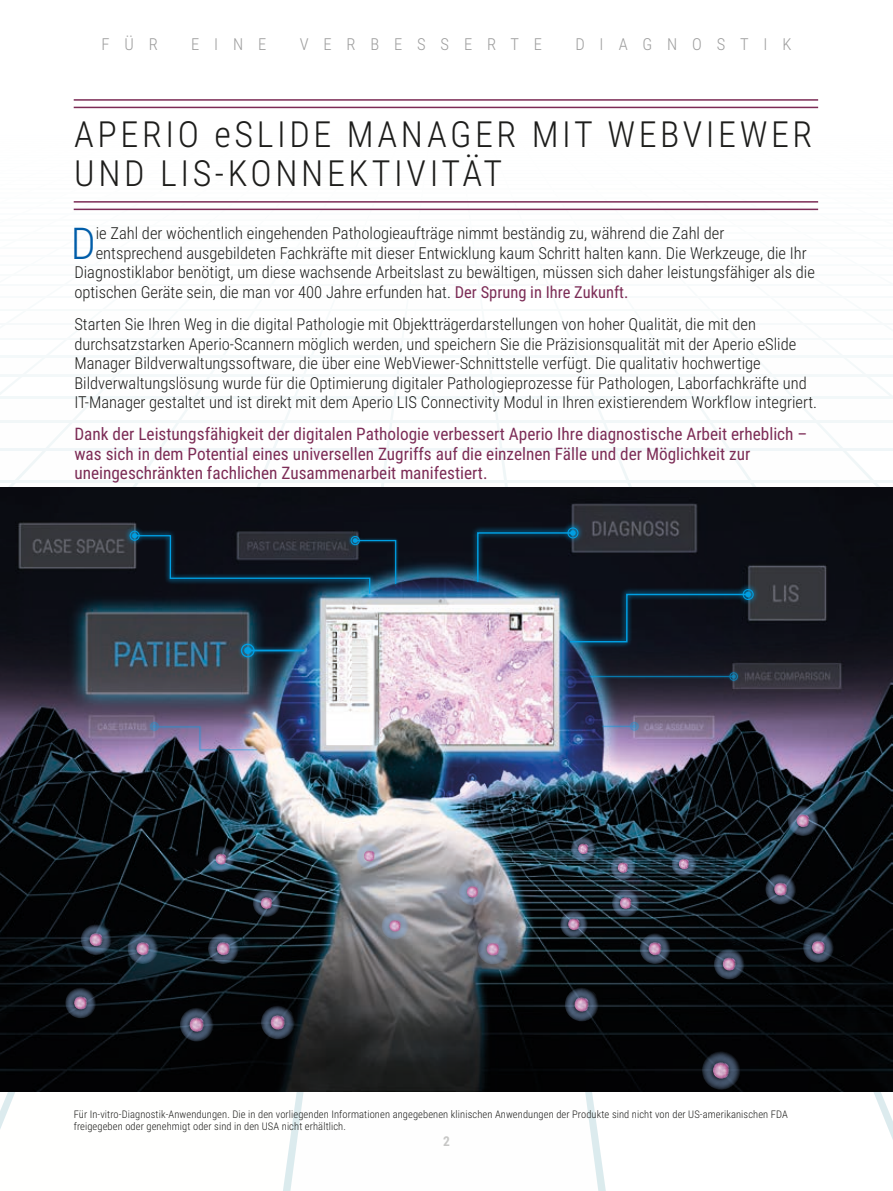
<style>
.page{position:relative;width:893px;height:1191px;background:#fff}
.page>*{position:absolute;margin:0;border:0;box-sizing:border-box;transform-origin:0 0}
.t1{font:300 43.95px "Roboto Condensed";color:#005da9}
.t2{font:300 36px/39px "Roboto Condensed";letter-spacing:.1em;color:#1d1d1b}
.t3{font:17.25px/19.5px "Roboto Condensed";color:#7c2c56}
.t4{font:300 16.5px/19.5px "Roboto Condensed";color:#1d1d1b}
.t5{font:300 16.5px "Roboto Condensed";letter-spacing:.9em;color:#9d9d9d}
.t6{font:700 13.5px "Roboto Condensed";color:#c7c7c6}
.t7{font:300 10.5px/12px "Roboto Condensed";letter-spacing:.01em;color:#1d1d1b}
.s1{font-weight:400;color:#7c2c56}
</style>
<div class="page">
<hr style="left:74px;top:99px;width:744px;height:2px;background:#7c2c56">
<hr style="left:74px;top:107px;width:744px;height:1px;background:#7c2c56">
<img style="left:0;top:201px;width:893px;height:990px">
<hr style="left:227px;top:749px;width:30px;height:1px;background:#009fe3">
<p class="t5" style="left:101px;top:32px;width:58px">FÜR</p>
<p class="t5" style="left:191px;top:32px;width:77px">EINE</p>
<p class="t5" style="left:300px;top:32px;width:244px">VERBESSERTE</p>
<p class="t5" style="left:575px;top:32px;width:218px">DIAGNOSTIK</p>
<h2 class="t2" style="left:74px;top:114px;width:740px">APERIO eSLIDE MANAGER MIT WEBVIEWER<br>UND LIS-KONNEKTIVITÄT</h2>
<h1 class="t1" style="left:71px;top:212px;width:27px">D</h1>
<p class="t4" style="left:96px;top:223px;width:630px">ie Zahl der wöchentlich eingehenden Pathologieaufträge nimmt beständig zu, während die Zahl der</p>
<p class="t4" style="left:96px;top:242px;width:712px">entsprechend ausgebildeten Fachkräfte mit dieser Entwicklung kaum Schritt halten kann. Die Werkzeuge, die Ihr</p>
<p class="t4" style="left:74px;top:262px;width:742px">Diagnostiklabor benötigt, um diese wachsende Arbeitslast zu bewältigen, müssen sich daher leistungsfähiger als die</p>
<p class="t4" style="left:74px;top:281px;width:556px">optischen Geräte sein, die man vor 400 Jahre erfunden hat. <span class="s1">Der Sprung in Ihre Zukunft.</span></p>
<p class="t4" style="left:74px;top:314px;width:744px">Starten Sie Ihren Weg in die digital Pathologie mit Objektträgerdarstellungen von hoher Qualität, die mit den durchsatzstarken Aperio-Scannern möglich werden, und speichern Sie die Präzisionsqualität mit der Aperio eSlide Manager Bildverwaltungssoftware, die über eine WebViewer-Schnittstelle verfügt. Die qualitativ hochwertige Bildverwaltungslösung wurde für die Optimierung digitaler Pathologieprozesse für Pathologen, Laborfachkräfte und IT-Manager gestaltet und ist direkt mit dem Aperio LIS Connectivity Modul in Ihren existierendem Workflow integriert.</p>
<p class="t3" style="left:74px;top:424px;width:734px">Dank der Leistungsfähigkeit der digitalen Pathologie verbessert Aperio Ihre diagnostische Arbeit erheblich – was sich in dem Potential eines universellen Zugriffs auf die einzelnen Fälle und der Möglichkeit zur uneingeschränkten fachlichen Zusammenarbeit manifestiert.</p>
<p class="t7" style="left:74px;top:1107px;width:716px">Für In-vitro-Diagnostik-Anwendungen. Die in den vorliegenden Informationen angegebenen klinischen Anwendungen der Produkte sind nicht von der US-amerikanischen FDA freigegeben oder genehmigt oder sind in den USA nicht erhältlich.</p>
<p class="t6" style="left:443px;top:1132px;width:8px">2</p>
</div>
